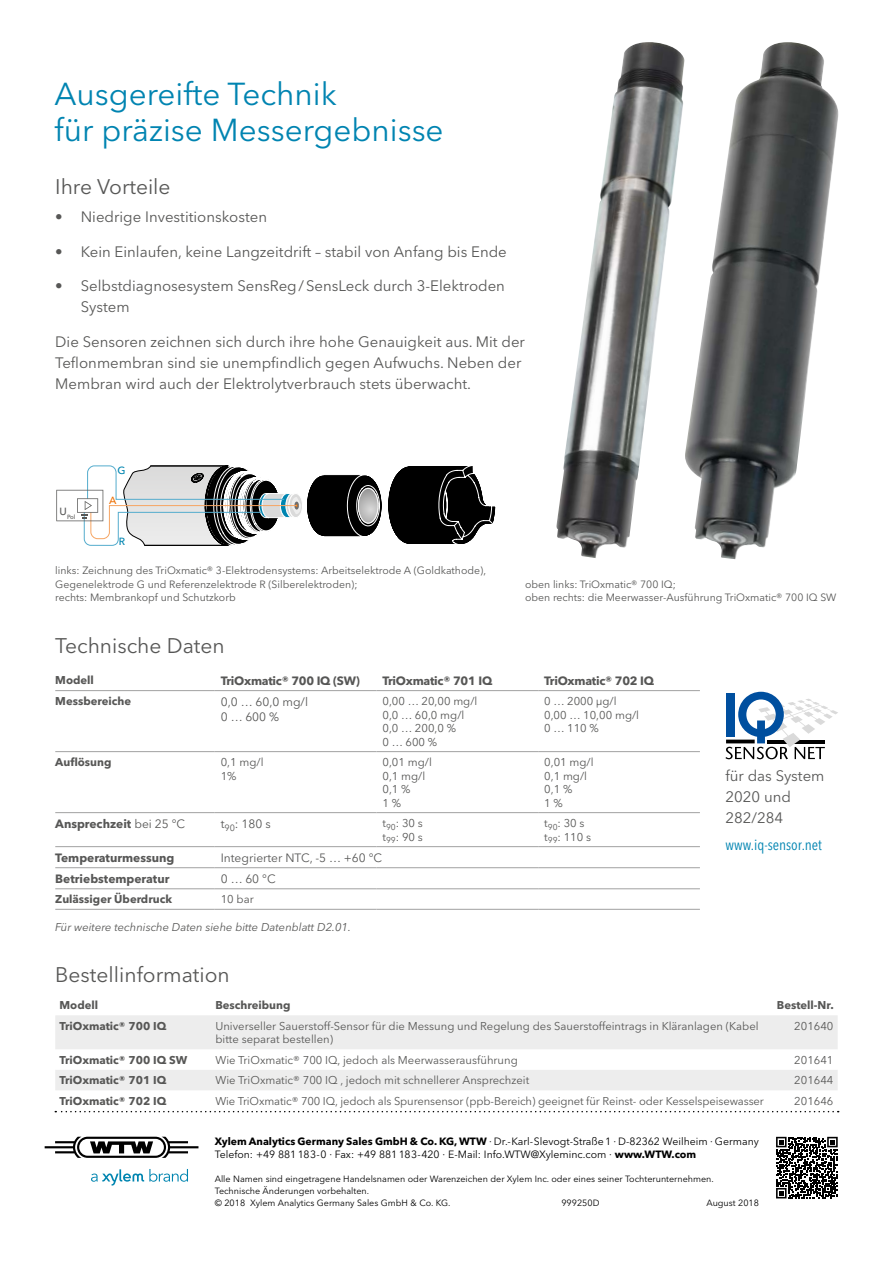
<style>
.page{position:relative;width:893px;height:1263px;background:#fff}
.page>*{position:absolute;margin:0;border:0;box-sizing:border-box;transform-origin:0 0}
.t1{font:31.5px/36px "Avenir Next LT Pro";color:#0084b1}
.t2{font:21px "Avenir Next LT Pro";color:#575756}
.t3{font:15px/21px "Avenir Next LT Pro";color:#575756}
.t4{font:condensed 15px "Avenir Next LT Pro";color:#0084b1}
.t5{font:700 12px "Avenir Next LT Pro";letter-spacing:-.015em;color:#575756}
.t6{font:12px/15px "Avenir Next LT Pro";color:#575756}
.t7{font:11.25px/13.5px "Avenir Next LT Pro";color:#575756}
.t8{font:700 11.25px "Avenir Next LT Pro";color:#575756}
.t9{font:italic 11.25px "Avenir Next LT Pro";color:#575756}
.t10{font:10.5px/13.5px "Avenir Next LT Pro";color:#575756}
.t11{font:10.5px/13.5px "Avenir Next LT Pro";color:#000}
.t12{font:500 10.35px "Avenir Next LT Pro";color:#0085b0}
.t13{font:500 10.35px "Avenir Next LT Pro";color:#ed7004}
.t14{font:9px/12px "Avenir Next LT Pro";color:#000}
.t15{font:500 6px "Avenir Next LT Pro";color:#575756}
.s1{font-weight:400}
.s2{font-weight:700}
</style>
<div class="page">
<svg style="left:776px;top:1137px;width:62px;height:61px"></svg>
<svg style="left:55px;top:1111px;width:784px;height:1px"></svg>
<svg style="left:725px;top:692px;width:113px;height:67px"></svg>
<div style="left:726px;top:693px;width:8px;height:43px;background:#004f9f"></div>
<hr style="left:55px;top:690px;width:160px;height:1px;background:#a1a1a1">
<hr style="left:215px;top:690px;width:161px;height:1px;background:#a1a1a1">
<hr style="left:376px;top:690px;width:162px;height:1px;background:#a1a1a1">
<hr style="left:538px;top:690px;width:162px;height:1px;background:#a1a1a1">
<hr style="left:55px;top:751px;width:160px;height:1px;background:#a1a1a1">
<hr style="left:215px;top:751px;width:161px;height:1px;background:#a1a1a1">
<hr style="left:376px;top:751px;width:162px;height:1px;background:#a1a1a1">
<hr style="left:538px;top:751px;width:162px;height:1px;background:#a1a1a1">
<hr style="left:55px;top:812px;width:160px;height:1px;background:#a1a1a1">
<hr style="left:215px;top:812px;width:161px;height:1px;background:#a1a1a1">
<hr style="left:376px;top:812px;width:162px;height:1px;background:#a1a1a1">
<hr style="left:538px;top:812px;width:162px;height:1px;background:#a1a1a1">
<hr style="left:55px;top:846px;width:160px;height:1px;background:#a1a1a1">
<hr style="left:215px;top:846px;width:161px;height:1px;background:#a1a1a1">
<hr style="left:376px;top:846px;width:162px;height:1px;background:#a1a1a1">
<hr style="left:538px;top:846px;width:162px;height:1px;background:#a1a1a1">
<hr style="left:55px;top:867px;width:160px;height:1px;background:#a1a1a1">
<hr style="left:215px;top:867px;width:161px;height:1px;background:#a1a1a1">
<hr style="left:376px;top:867px;width:162px;height:1px;background:#a1a1a1">
<hr style="left:538px;top:867px;width:162px;height:1px;background:#a1a1a1">
<hr style="left:55px;top:888px;width:160px;height:1px;background:#a1a1a1">
<hr style="left:215px;top:888px;width:161px;height:1px;background:#a1a1a1">
<hr style="left:376px;top:888px;width:162px;height:1px;background:#a1a1a1">
<hr style="left:538px;top:888px;width:162px;height:1px;background:#a1a1a1">
<hr style="left:55px;top:909px;width:160px;height:1px;background:#a1a1a1">
<hr style="left:215px;top:909px;width:161px;height:1px;background:#a1a1a1">
<hr style="left:376px;top:909px;width:162px;height:1px;background:#a1a1a1">
<hr style="left:538px;top:909px;width:162px;height:1px;background:#a1a1a1">
<svg style="left:55px;top:1015px;width:783px;height:75px;fill:#ededed"></svg>
<svg style="left:91px;top:1169px;width:97px;height:16px"></svg>
<svg style="left:45px;top:1137px;width:153px;height:21px"></svg>
<img style="left:556px;top:42px;width:282px;height:517px">
<svg style="left:56px;top:465px;width:440px;height:81px"></svg>
<h1 class="t1" style="left:55px;top:76px;width:391px">Ausgereifte Technik<br>für präzise Messergebnisse</h1>
<h2 class="t2" style="left:55px;top:175px;width:117px">Ihre Vorteile</h2>
<h3 class="t3" style="left:55px;top:206px;width:213px">• Niedrige Investitionskosten</h3>
<h3 class="t3" style="left:55px;top:241px;width:453px">• Kein Einlaufen, keine Langzeitdrift – stabil von Anfang bis Ende</h3>
<h3 class="t3" style="left:81px;top:275px;width:426px;text-indent:-26px">• Selbstdiagnosesystem SensReg / SensLeck durch 3-Elektroden<br>System</h3>
<h3 class="t3" style="left:55px;top:331px;width:471px">Die Sensoren zeichnen sich durch ihre hohe Genauigkeit aus. Mit der<br>Teflonmembran sind sie unempfindlich gegen Aufwuchs. Neben der<br>Membran wird auch der Elektrolytverbrauch stets überwacht.</h3>
<p class="t12" style="left:117px;top:464px;width:10px">G</p>
<p class="t15" style="left:60px;top:513px;width:17px"><sup>U</sup>Pol</p>
<p class="t13" style="left:109px;top:494px;width:9px">A</p>
<p class="t12" style="left:119px;top:535px;width:8px">R</p>
<p class="t10" style="left:55px;top:564px;width:432px">links: Zeichnung des TriOxmatic® 3-Elektrodensystems: Arbeitselektrode A (Goldkathode),<br>Gegenelektrode G und Referenzelektrode R (Silberelektroden);<br>rechts: Membrankopf und Schutzkorb</p>
<h2 class="t2" style="left:55px;top:633px;width:171px">Technische Daten</h2>
<p class="t8" style="left:55px;top:673px;width:40px">Modell</p>
<p class="t5" style="left:221px;top:673px;width:141px">TriOxmatic® 700 IQ (SW)</p>
<p class="t5" style="left:382px;top:673px;width:111px">TriOxmatic® 701 IQ</p>
<p class="t5" style="left:544px;top:673px;width:111px">TriOxmatic® 702 IQ</p>
<p class="t8" style="left:55px;top:694px;width:77px">Messbereiche</p>
<p class="t6" style="left:221px;top:694px;width:89px">0,0 … 60,0 mg/l<br>0 … 600 %</p>
<p class="t7" style="left:382px;top:694px;width:96px">0,00 … 20,00 mg/l<br>0,0 … 60,0 mg/l<br>0,0 … 200,0 %<br>0 … 600 %</p>
<p class="t7" style="left:544px;top:694px;width:96px">0 … 2000 µg/l<br>0,00 … 10,00 mg/l<br>0 … 110 %</p>
<p class="t8" style="left:55px;top:755px;width:58px">Auflösung</p>
<p class="t7" style="left:221px;top:755px;width:44px">0,1 mg/l<br>1%</p>
<p class="t7" style="left:382px;top:755px;width:51px">0,01 mg/l<br>0,1 mg/l<br>0,1 %<br>1 %</p>
<p class="t7" style="left:544px;top:755px;width:51px">0,01 mg/l<br>0,1 mg/l<br>0,1 %<br>1 %</p>
<p class="t5" style="left:55px;top:816px;width:131px">Ansprechzeit <span class="s1">bei 25 °C</span></p>
<p class="t6" style="left:221px;top:816px;width:52px">t<sub>90</sub>: 180 s</p>
<p class="t7" style="left:382px;top:816px;width:42px">t<sub>90</sub>: 30 s t<sub>99</sub>: 90 s</p>
<p class="t7" style="left:544px;top:816px;width:48px">t<sub>90</sub>: 30 s t<sub>99</sub>: 110 s</p>
<p class="t5" style="left:55px;top:850px;width:121px">Temperaturmessung</p>
<p class="t6" style="left:221px;top:850px;width:163px">Integrierter NTC, -5 … +60 °C</p>
<p class="t5" style="left:55px;top:871px;width:116px">Betriebstemperatur</p>
<p class="t6" style="left:221px;top:871px;width:56px">0 … 60 °C</p>
<p class="t8" style="left:55px;top:892px;width:118px">Zulässiger Überdruck</p>
<p class="t7" style="left:221px;top:893px;width:35px">10 bar</p>
<p class="t9" style="left:55px;top:920px;width:297px">Für weitere technische Daten siehe bitte Datenblatt D2.01.</p>
<h2 class="t2" style="left:55px;top:962px;width:176px">Bestellinformation</h2>
<p class="t8" style="left:60px;top:998px;width:40px">Modell</p>
<p class="t8" style="left:215px;top:998px;width:77px">Beschreibung</p>
<p class="t8" style="left:777px;top:998px;width:58px">Bestell-Nr.</p>
<p class="t8" style="left:60px;top:1019px;width:108px">TriOxmatic® 700 IQ</p>
<p class="t7" style="left:215px;top:1019px;width:545px">Universeller Sauerstoff-Sensor für die Messung und Regelung des Sauerstoffeintrags in Kläranlagen (Kabel bitte separat bestellen)</p>
<p class="t7" style="left:794px;top:1019px;width:41px">201640</p>
<p class="t8" style="left:60px;top:1053px;width:129px">TriOxmatic® 700 IQ SW</p>
<p class="t7" style="left:215px;top:1053px;width:304px">Wie TriOxmatic® 700 IQ, jedoch als Meerwasserausführung</p>
<p class="t7" style="left:794px;top:1053px;width:41px">201641</p>
<p class="t8" style="left:60px;top:1073px;width:108px">TriOxmatic® 701 IQ</p>
<p class="t7" style="left:215px;top:1074px;width:315px">Wie TriOxmatic® 700 IQ , jedoch mit schnellerer Ansprechzeit</p>
<p class="t7" style="left:794px;top:1074px;width:41px">201644</p>
<p class="t8" style="left:60px;top:1094px;width:108px">TriOxmatic® 702 IQ</p>
<p class="t7" style="left:215px;top:1094px;width:550px">Wie TriOxmatic® 700 IQ, jedoch als Spurensensor (ppb-Bereich) geeignet für Reinst- oder Kesselspeisewasser</p>
<p class="t7" style="left:794px;top:1094px;width:41px">201646</p>
<p class="t10" style="left:525px;top:577px;width:313px">oben links: TriOxmatic® 700 IQ;<br>oben rechts: die Meerwasser-Ausführung TriOxmatic® 700 IQ SW</p>
<h3 class="t3" style="left:725px;top:765px;width:101px">für das System<br>2020 und<br>282/284</h3>
<h3 class="t4" style="left:725px;top:836px;width:98px">www.iq-sensor.net</h3>
<p class="t11" style="left:215px;top:1134px;width:546px"><span class="s2">Xylem Analytics Germany Sales GmbH &amp; Co. KG, WTW</span> · Dr.-Karl-Slevogt-Straße1 · D-82362 Weil heim · Germany<br>Telefon: +49 881 183-0 · Fax: +49 881 183-420 · E-Mail: Info.WTW@Xyleminc.com · <span class="s2">www.WTW.com</span></p>
<p class="t14" style="left:215px;top:1173px;width:500px">Alle Namen sind eingetragene Handelsnamen oder Warenzeichen der Xylem Inc. oder eines seiner Tochterunternehmen.<br>Technische Änderungen vorbehalten.<br>© 2018 Xylem Analytics Germany Sales GmbH &amp; Co. KG.</p>
<p class="t14" style="left:561px;top:1197px;width:40px">999250D</p>
<p class="t14" style="left:706px;top:1197px;width:54px">August 2018</p>
</div>
